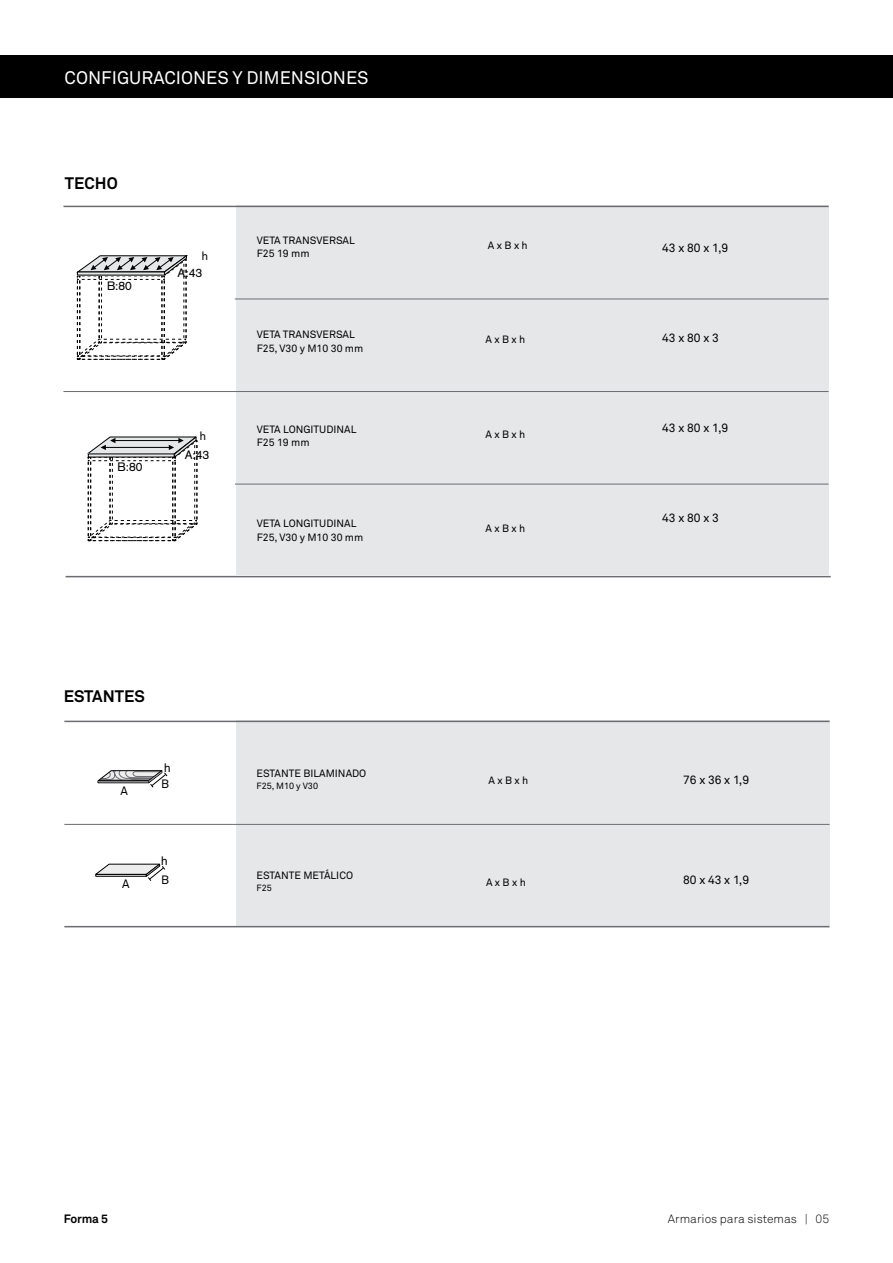
<style>
.page{position:relative;width:893px;height:1263px;background:#fff}
.page>*{position:absolute;margin:0;border:0;box-sizing:border-box;transform-origin:0 0}
.t1{font:18px "Akkurat";color:#fff}
.t2{font:700 16.5px "Akkurat";color:#000}
.t3{font:12px "Akkurat";color:#000}
.t4{font:300 12px "Akkurat";color:#000}
.t5{font:12px "Akzidenz Grotesk";color:#000}
.t6{font:700 12px "Akkurat";letter-spacing:-.02em;color:#000}
.t7{font:10.5px "Akkurat";color:#000}
.t8{font:9px "Akkurat";color:#000}
</style>
<div class="page">
<div style="left:0;top:55px;width:893px;height:43px;background:#000"></div>
<div style="left:236px;top:206px;width:593px;height:369px;background:#e5e7e8"></div>
<hr style="left:235px;top:299px;width:594px;height:1px;background:#6d6d71">
<hr style="left:235px;top:484px;width:594px;height:1px;background:#6d6d71">
<hr style="left:63px;top:391px;width:766px;height:1px;background:#6d6d71">
<hr style="left:63px;top:206px;width:766px;height:1px;background:#6d6d71">
<hr style="left:66px;top:576px;width:765px;height:1px;background:#6d6d71">
<div style="left:236px;top:721px;width:594px;height:205px;background:#e5e7e8"></div>
<hr style="left:64px;top:824px;width:765px;height:1px;background:#6d6d71">
<hr style="left:64px;top:721px;width:765px;height:1px;background:#6d6d71">
<hr style="left:64px;top:926px;width:765px;height:1px;background:#6d6d71">
<svg style="left:97px;top:770px;width:71px;height:18px"></svg>
<svg style="left:95px;top:863px;width:70px;height:18px"></svg>
<div style="left:157px;top:874px;width:16px;height:17px;background:#fff"></div>
<svg style="left:87px;top:436px;width:111px;height:105px"></svg>
<svg style="left:76px;top:255px;width:112px;height:105px"></svg>
<h1 class="t1" style="left:65px;top:66px;width:306px">CONFIGURACIONES Y DIMENSIONES</h1>
<h2 class="t2" style="left:65px;top:173px;width:54px">TECHO</h2>
<p class="t5" style="left:107px;top:279px;width:26px">B:80</p>
<p class="t5" style="left:202px;top:249px;width:8px">h</p>
<p class="t5" style="left:178px;top:266px;width:26px">A:43</p>
<p class="t5" style="left:118px;top:460px;width:26px">B:80</p>
<p class="t5" style="left:200px;top:429px;width:8px">h</p>
<p class="t5" style="left:185px;top:448px;width:26px">A:43</p>
<p class="t7" style="left:257px;top:234px;width:100px">VETA TRANSVERSAL</p>
<p class="t7" style="left:257px;top:247px;width:54px">F25 19 mm</p>
<p class="t7" style="left:257px;top:328px;width:100px">VETA TRANSVERSAL</p>
<p class="t7" style="left:257px;top:341px;width:108px">F25, V30 y M10 30 mm</p>
<p class="t7" style="left:257px;top:423px;width:101px">VETA LONGITUDINAL</p>
<p class="t7" style="left:257px;top:436px;width:54px">F25 19 mm</p>
<p class="t7" style="left:257px;top:517px;width:101px">VETA LONGITUDINAL</p>
<p class="t7" style="left:257px;top:530px;width:108px">F25, V30 y M10 30 mm</p>
<h2 class="t2" style="left:64px;top:686px;width:83px">ESTANTES</h2>
<p class="t3" style="left:121px;top:783px;width:9px">A</p>
<p class="t3" style="left:122px;top:876px;width:9px">A</p>
<p class="t3" style="left:164px;top:760px;width:9px">h</p>
<p class="t3" style="left:161px;top:777px;width:10px">B</p>
<p class="t3" style="left:161px;top:853px;width:9px">h</p>
<p class="t3" style="left:161px;top:872px;width:10px">B</p>
<p class="t7" style="left:257px;top:767px;width:111px">ESTANTE BILAMINADO</p>
<p class="t8" style="left:257px;top:780px;width:63px">F25, M10 y V30</p>
<p class="t7" style="left:257px;top:869px;width:98px">ESTANTE METÁLICO</p>
<p class="t8" style="left:257px;top:882px;width:17px">F25</p>
<p class="t7" style="left:488px;top:238px;width:41px">A x B x h</p>
<p class="t7" style="left:486px;top:333px;width:41px">A x B x h</p>
<p class="t7" style="left:486px;top:427px;width:41px">A x B x h</p>
<p class="t7" style="left:486px;top:522px;width:41px">A x B x h</p>
<p class="t7" style="left:488px;top:774px;width:41px">A x B x h</p>
<p class="t7" style="left:486px;top:876px;width:41px">A x B x h</p>
<p class="t3" style="left:662px;top:240px;width:68px">43 x 80 x 1,9</p>
<p class="t3" style="left:662px;top:330px;width:58px">43 x 80 x 3</p>
<p class="t3" style="left:662px;top:420px;width:68px">43 x 80 x 1,9</p>
<p class="t3" style="left:662px;top:510px;width:58px">43 x 80 x 3</p>
<p class="t3" style="left:683px;top:772px;width:68px">76 x 36 x 1,9</p>
<p class="t3" style="left:683px;top:872px;width:68px">80 x 43 x 1,9</p>
<p class="t6" style="left:64px;top:1211px;width:46px">Forma 5</p>
<p class="t4" style="left:668px;top:1211px;width:163px">Armarios para sistemas | 05</p>
</div>
